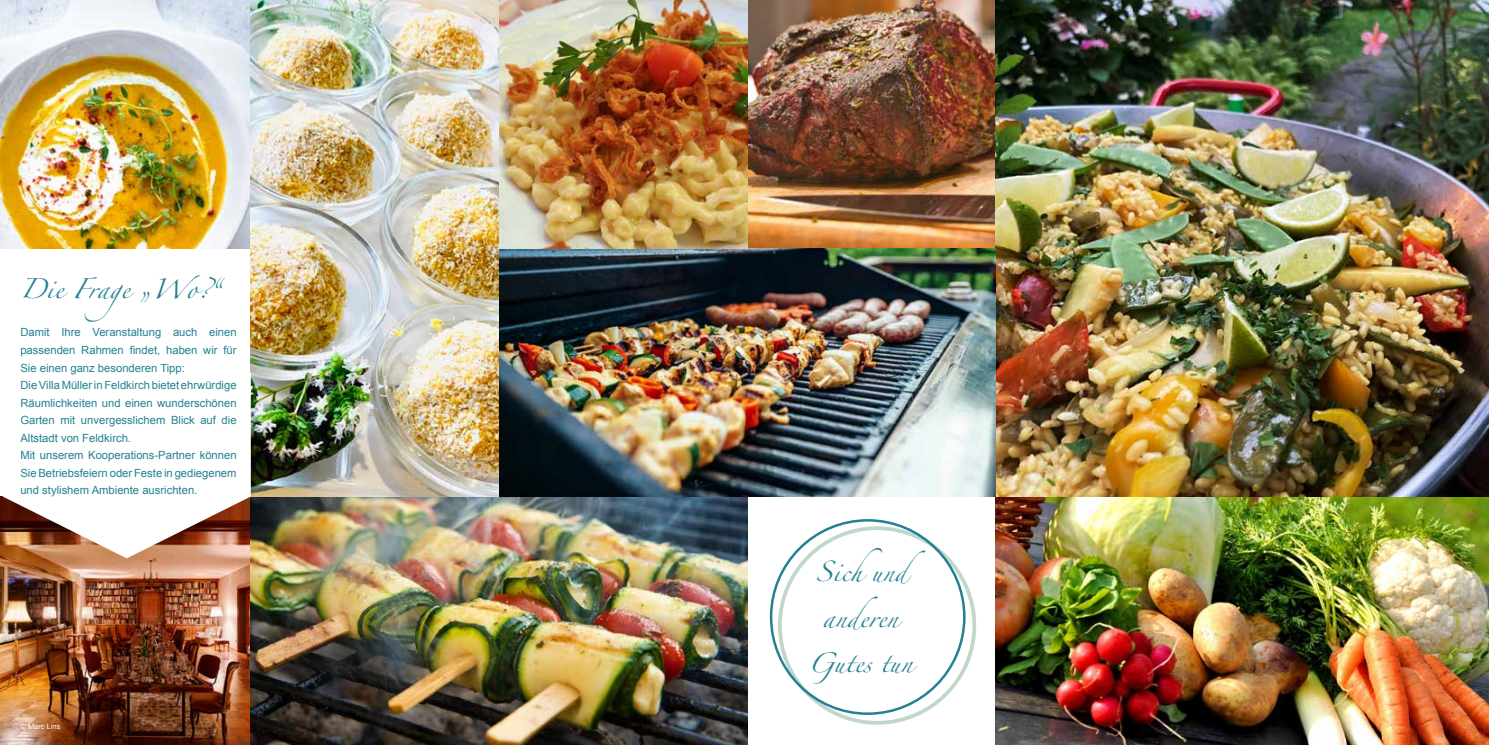
<style>
.page{position:relative;width:1489px;height:745px;background:#fff}
.page>*{position:absolute;margin:0;border:0;box-sizing:border-box;transform-origin:0 0}
.t1{font:45px/45px "Zapfino Extra LT One";color:#238191;text-align:center}
.t2{font:11.25px/17.5px "Arial";color:#238191}
.t3{font:7.5px "Arial";color:#fff}
</style>
<div class="page">
<img style="left:747px;top:0;width:248px;height:248px">
<img style="left:0;top:496px;width:251px;height:248px">
<img style="left:995px;top:0;width:493px;height:744px">
<img style="left:251px;top:496px;width:496px;height:248px">
<img style="left:499px;top:248px;width:496px;height:248px">
<img style="left:499px;top:0;width:248px;height:248px">
<img style="left:0;top:0;width:251px;height:248px">
<div style="left:778px;top:526px;width:198px;height:198px;border:4px solid #c1d7cb;border-radius:50%"></div>
<img style="left:251px;top:0;width:248px;height:496px">
<svg style="left:3px;top:310px;width:248px;height:248px"></svg>
<h1 class="t1" style="left:20px;top:259px;width:203px">Die Frage „Wo?“</h1>
<p class="t2" style="left:20px;top:323px;width:218px">Damit Ihre Veranstaltung auch einen passenden Rahmen findet, haben wir für Sie einen ganz besonderen Tipp:<br>Die Villa Müller in Feldkirch bietet ehrwürdige Räumlichkeiten und einen wunderschönen Garten mit unvergesslichem Blick auf die Altstadt von Feldkirch.<br>Mit unserem Kooperations-Partner können Sie Betriebsfeiern oder Feste in gediegenem und stylishem Ambiente ausrichten.</p>
<p class="t3" style="left:20px;top:721px;width:42px">© Marc Lins</p>
<h1 class="t1" style="left:808px;top:543px;width:106px">Sich und anderen<br>Gutes tun</h1>
</div>
